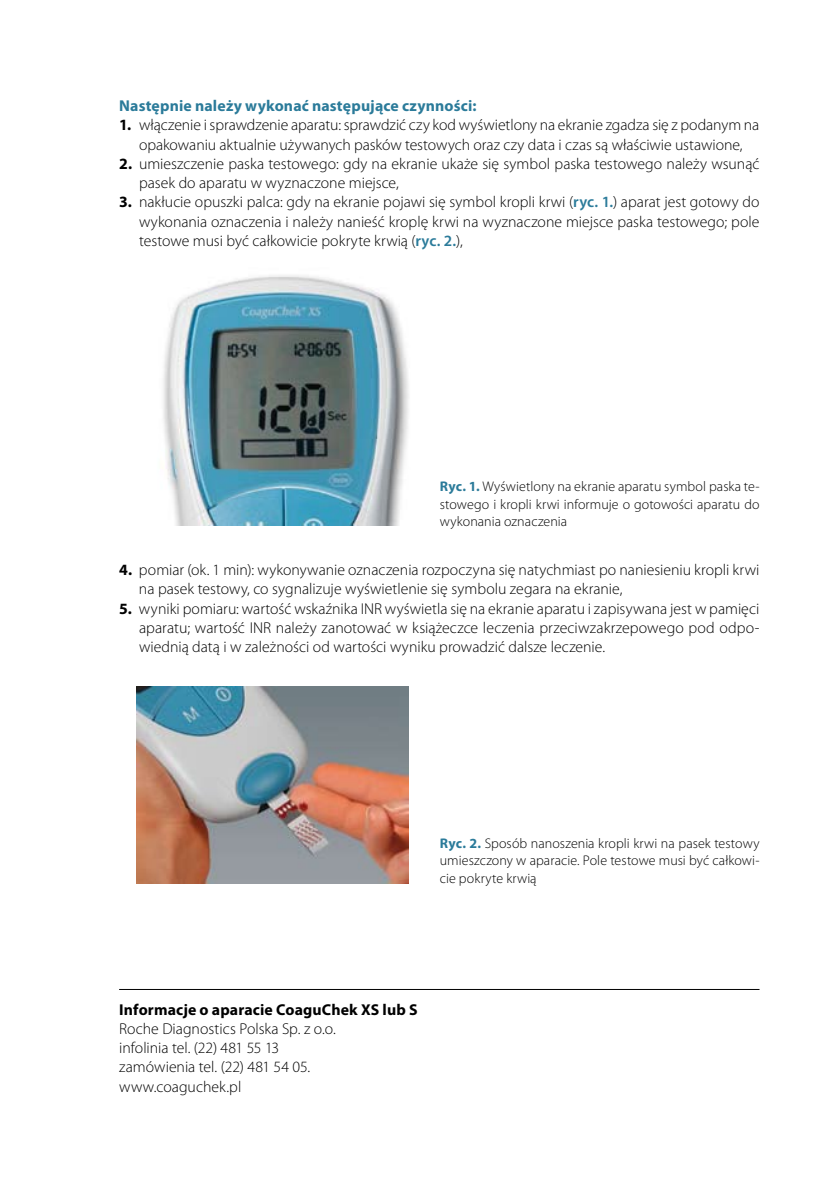
<style>
.page{position:relative;width:834px;height:1191px;background:#fff}
.page>*{position:absolute;margin:0;border:0;box-sizing:border-box;transform-origin:0 0}
.t1{font:300 15.75px/19.2px "Myriad Pro";color:#000}
.t2{font:700 15.75px "Myriad Pro";letter-spacing:.01em;color:#2b7b9a}
.t3{font:700 15.75px "Myriad Pro";letter-spacing:.01em;color:#000}
.t4{font:300 14px/17.5px "Myriad Pro";letter-spacing:.005em;color:#000;text-align:justify}
.s1{font-weight:700}
.s2{font-weight:600;color:#2b7b9a}
.s3{font-weight:700;color:#2b7b9a}
</style>
<div class="page">
<hr style="left:119px;top:989px;width:640px;height:1px;background:#000">
<img style="left:163px;top:275px;width:246px;height:251px">
<img style="left:136px;top:687px;width:272px;height:196px">
<p class="t2" style="left:119px;top:95px;width:359px">Następnie należy wykonać następujące czynności:</p>
<p class="t1" style="left:119px;top:115px;width:641px;text-align:center"><span class="s1">1.</span> włączenie i sprawdzenie aparatu: sprawdzić czy kod wyświetlony na ekranie zgadza się z podanym na opakowaniu aktualnie używanych pasków testowych oraz czy data i czas są właściwie ustawione,</p>
<p class="t1" style="left:139px;top:154px;width:622px;text-indent:-20px"><span class="s1">2.</span> umieszczenie paska testowego: gdy na ekranie ukaże się symbol paska testowego należy wsunąć pasek do aparatu w wyznaczone miejsce,</p>
<p class="t1" style="left:139px;top:192px;width:622px;text-align:justify;text-indent:-20px"><span class="s1">3.</span> nakłucie opuszki palca: gdy na ekranie pojawi się symbol kropli krwi (<span class="s2">ryc. 1.</span>) aparat jest gotowy do wykonania oznaczenia i należy nanieść kroplę krwi na wyznaczone miejsce paska testowego; pole testowe musi być całkowicie pokryte krwią (<span class="s2">ryc. 2.</span>),</p>
<p class="t4" style="left:440px;top:477px;width:321px"><span class="s3">Ryc. 1.</span> Wyświetlony na ekranie aparatu symbol paska te&shy;stowego i kropli krwi informuje o gotowości aparatu do wykonania oznaczenia</p>
<p class="t1" style="left:139px;top:560px;width:622px;text-indent:-20px"><span class="s1">4.</span> pomiar (ok. 1 min): wykonywanie oznaczenia rozpoczyna się natychmiast po naniesieniu kropli krwi na pasek testowy, co sygnalizuje wyświetlenie się symbolu zegara na ekranie,</p>
<p class="t1" style="left:139px;top:598px;width:622px;text-align:justify;text-indent:-20px"><span class="s1">5.</span> wyniki pomiaru: wartość wskaźnika INR wyświetla się na ekranie aparatu i zapisywana jest w pamięci aparatu; wartość INR należy zanotować w książeczce leczenia przeciwzakrzepowego pod odpo&shy;wiednią datą i w zależności od wartości wyniku prowadzić dalsze leczenie.</p>
<p class="t4" style="left:440px;top:834px;width:321px"><span class="s3">Ryc. 2.</span> Sposób nanoszenia kropli krwi na pasek testowy umieszczony w aparacie. Pole testowe musi być całkowi&shy;cie pokryte krwią</p>
<p class="t3" style="left:119px;top:999px;width:300px">Informacje o aparacie CoaguChek XS lub S</p>
<p class="t1" style="left:119px;top:1019px;width:218px">Roche Diagnostics Polska Sp. z o.o. infolinia tel. (22) 481 55 13 zamówienia tel. (22) 481 54 05. www.coaguchek.pl</p>
</div>
